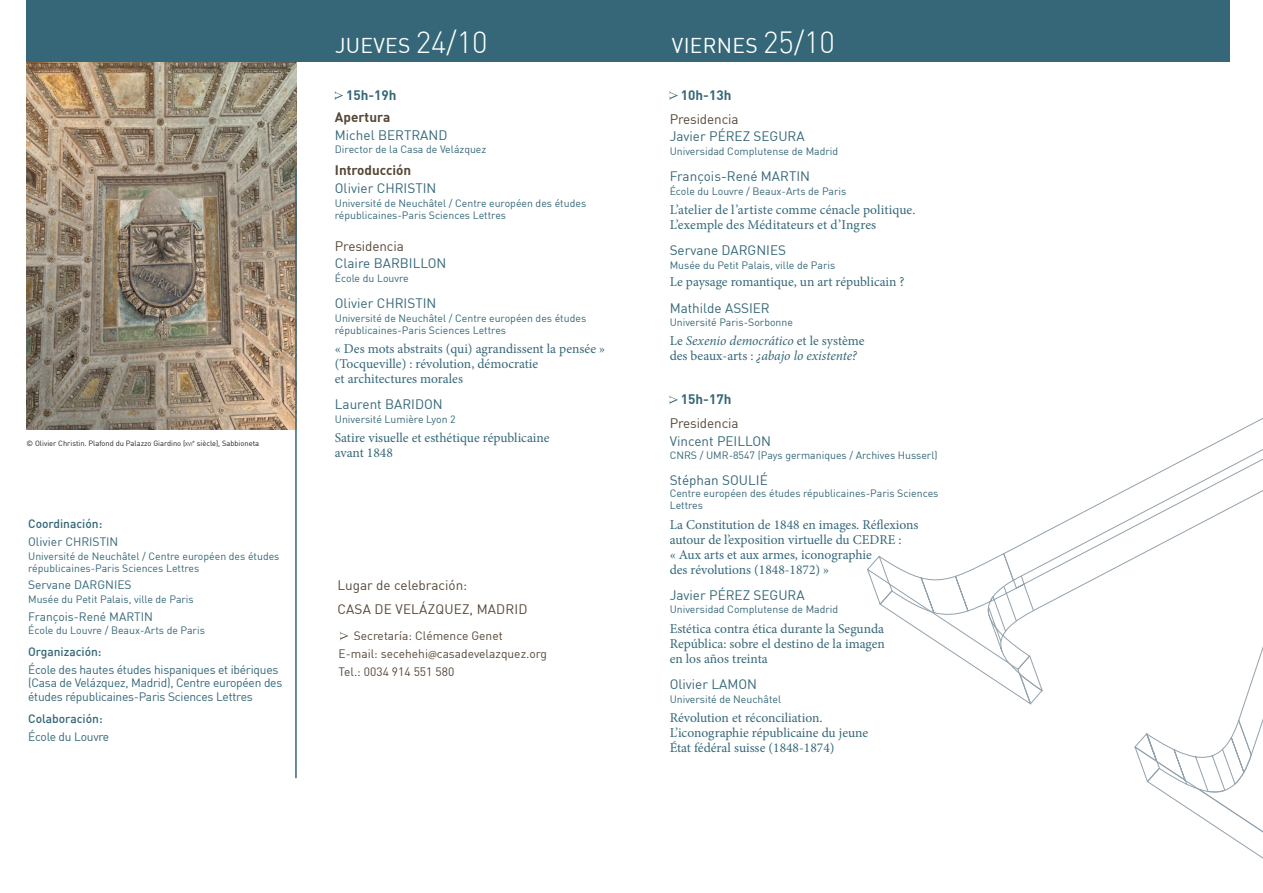
<style>
.page{position:relative;width:1263px;height:893px;background:#fff}
.page>*{position:absolute;margin:0;border:0;box-sizing:border-box;transform-origin:0 0}
.Día{font:21px "DIN";letter-spacing:.015em;color:#fff}
.t1{font:13.5px/15px "Minion Pro";color:#356778}
.Nombre{font:13.5px "DIN";color:#356778}
.t2{font:italic 13.5px/15px "Minion Pro";letter-spacing:-.005em;color:#356778}
.Fecha{font:13.5px "DIN";letter-spacing:.01em;color:#564737}
.Nombre-2{font:13.5px "DIN";letter-spacing:-.01em;color:#564737}
.Hora{font:700 13.5px "DIN";color:#356778}
.Nombre-3{font:700 13.5px "DIN";color:#564737}
.t3{font:12px/13.5px "DIN";letter-spacing:-.02em;color:#356778}
.t4{font:12px "DIN";color:#564737}
.t5{font:12px "DIN";color:#356778}
.t6{font:500 12px "DIN";color:#356778}
.Nombre-4{font:10.5px/12px "DIN";color:#356778}
.t7{font:7.5px "DIN";color:#231f20}
.s1{font-size:5.25px}
.s2{font-weight:300;font-size:30px}
.s3{font-style:normal}
.s4{font-family:"Myriad Pro"}
</style>
<div class="page">
<img style="left:27px;top:62px;width:270px;height:367px">
<div style="left:27px;top:0;width:1203px;height:62px;background:#356778"></div>
<svg style="left:335px;top:91px;width:8px;height:9px"></svg>
<svg style="left:670px;top:92px;width:8px;height:8px"></svg>
<svg style="left:670px;top:396px;width:8px;height:8px"></svg>
<hr style="left:295px;top:169px;width:2px;height:609px;background:#356778">
<svg style="left:340px;top:631px;width:8px;height:9px"></svg>
<svg style="left:868px;top:418px;width:395px;height:163px"></svg>
<svg style="left:867px;top:568px;width:176px;height:128px"></svg>
<svg style="left:1018px;top:672px;width:245px;height:187px"></svg>
<p class="t7" style="left:27px;top:439px;width:234px">© Olivier Christin. Plafond du Palazzo Giardino (<span class="s1">xvi</span><sup>e</sup> siècle), Sabbioneta</p>
<p class="t6" style="left:28px;top:516px;width:76px">Coordinación:</p>
<p class="t5" style="left:28px;top:534px;width:92px">Olivier CHRISTIN</p>
<p class="Nombre-4" style="left:28px;top:549px;width:253px">Université de Neuchâtel / Centre européen des études</p>
<p class="Nombre-4" style="left:28px;top:561px;width:173px">républicaines-Paris Sciences Lettres</p>
<p class="t5" style="left:28px;top:577px;width:105px">Servane DARGNIES</p>
<p class="Nombre-4" style="left:28px;top:593px;width:167px">Musée du Petit Palais, ville de Paris</p>
<p class="t5" style="left:28px;top:609px;width:126px">François-René MARTIN</p>
<p class="Nombre-4" style="left:28px;top:624px;width:178px">École du Louvre / Beaux-Arts de Paris</p>
<p class="t6" style="left:28px;top:644px;width:75px">Organización:</p>
<p class="t3" style="left:28px;top:662px;width:256px">École des hautes études hispaniques et ibériques (Casa de Velázquez, Madrid), Centre européen des études républicaines-Paris Sciences Lettres</p>
<p class="t6" style="left:28px;top:711px;width:76px">Colaboración:</p>
<p class="t3" style="left:28px;top:729px;width:83px">École du Louvre</p>
<p class="Día" style="left:335px;top:32px;width:154px">JUEVES <span class="s2">24/10</span></p>
<p class="Día" style="left:672px;top:32px;width:165px">VIERNES <span class="s2">25/10</span></p>
<p class="Hora" style="left:346px;top:86px;width:52px">15h-19h</p>
<p class="Nombre-3" style="left:335px;top:108px;width:57px">Apertura</p>
<p class="Nombre" style="left:335px;top:127px;width:114px">Michel BERTRAND</p>
<p class="Nombre-4" style="left:335px;top:143px;width:153px">Director de la Casa de Velázquez</p>
<p class="Nombre-3" style="left:335px;top:162px;width:78px">Introducción</p>
<p class="Nombre" style="left:335px;top:180px;width:103px">Olivier CHRISTIN</p>
<p class="Nombre-4" style="left:335px;top:197px;width:253px">Université de Neuchâtel / Centre européen des études républicaines-Paris Sciences Lettres</p>
<p class="Nombre-2" style="left:335px;top:237px;width:70px">Presidencia</p>
<p class="Nombre" style="left:335px;top:255px;width:113px">Claire BARBILLON</p>
<p class="Nombre-4" style="left:335px;top:272px;width:75px">École du Louvre</p>
<p class="Nombre" style="left:335px;top:295px;width:103px">Olivier CHRISTIN</p>
<p class="Nombre-4" style="left:335px;top:312px;width:253px">Université de Neuchâtel / Centre européen des études républicaines-Paris Sciences Lettres</p>
<p class="t1" style="left:335px;top:341px;width:272px">« Des mots abstraits (qui) agrandissent la pensée » (Tocqueville) : révolution, démocratie<br>et architectures morales</p>
<p class="Nombre" style="left:335px;top:396px;width:109px">Laurent BARIDON</p>
<p class="Nombre-4" style="left:335px;top:413px;width:122px">Université Lumière Lyon 2</p>
<p class="t1" style="left:335px;top:430px;width:216px">Satire visuelle et esthétique républicaine avant 1848</p>
<p class="Hora" style="left:681px;top:86px;width:52px">10h-13h</p>
<p class="Nombre-2" style="left:670px;top:110px;width:70px">Presidencia</p>
<p class="Nombre" style="left:670px;top:128px;width:137px">Javier PÉREZ SEGURA</p>
<p class="Nombre-4" style="left:670px;top:145px;width:170px">Universidad Complutense de Madrid</p>
<p class="Nombre" style="left:670px;top:168px;width:142px">François-René MARTIN</p>
<p class="Nombre-4" style="left:670px;top:185px;width:178px">École du Louvre / Beaux-Arts de Paris</p>
<p class="t1" style="left:670px;top:202px;width:247px">L’atelier de l’artiste comme cénacle politique.<br>L’exemple des Méditateurs et d’Ingres</p>
<p class="Nombre" style="left:670px;top:242px;width:118px">Servane DARGNIES</p>
<p class="Nombre-4" style="left:670px;top:259px;width:167px">Musée du Petit Palais, ville de Paris</p>
<p class="t1" style="left:670px;top:275px;width:237px">Le paysage romantique, un art républicain ?</p>
<p class="Nombre" style="left:670px;top:299px;width:102px">Mathilde ASSIER</p>
<p class="Nombre-4" style="left:670px;top:316px;width:125px">Université Paris-Sorbonne</p>
<p class="t2" style="left:670px;top:334px;width:196px"><span class="s3">Le</span> Sexenio democrático <span class="s3">et le système des beaux-arts :</span> ¿abajo lo existente?</p>
<p class="Hora" style="left:681px;top:391px;width:52px">15h-17h</p>
<p class="Nombre-2" style="left:670px;top:415px;width:70px">Presidencia</p>
<p class="Nombre" style="left:670px;top:432px;width:103px">Vincent PEILLON</p>
<p class="Nombre-4" style="left:670px;top:449px;width:269px">CNRS / UMR-8547 (Pays germaniques / Archives Husserl)</p>
<p class="Nombre" style="left:670px;top:472px;width:100px">Stéphan SOULIÉ</p>
<p class="Nombre-4" style="left:670px;top:487px;width:270px">Centre européen des études républicaines-Paris Sciences<br>Lettres</p>
<p class="t1" style="left:670px;top:517px;width:250px">La Constitution de 1848 en images. Réflexions autour de l’exposition virtuelle du CEDRE :<br>« Aux arts et aux armes, iconographie<br>des révolutions (1848-1872) »</p>
<p class="Nombre" style="left:670px;top:587px;width:137px">Javier PÉREZ SEGURA</p>
<p class="Nombre-4" style="left:670px;top:603px;width:170px">Universidad Complutense de Madrid</p>
<p class="t1" style="left:670px;top:621px;width:217px;text-align:justify">Estética contra ética durante la Segunda República: sobre el destino de la imagen en los años treinta</p>
<p class="Nombre" style="left:670px;top:676px;width:89px">Olivier LAMON</p>
<p class="Nombre-4" style="left:670px;top:692px;width:113px">Université de Neuchâtel</p>
<p class="t1" style="left:670px;top:710px;width:200px">Révolution et réconciliation.<br>L’iconographie républicaine du jeune<br>État fédéral suisse (1848-1874)</p>
<p class="Fecha" style="left:337px;top:576px;width:131px">Lugar de celebración:</p>
<p class="Fecha" style="left:337px;top:601px;width:192px">CASA DE VELÁZQUEZ, MADRID</p>
<p class="t4" style="left:354px;top:628px;width:150px">Secretaría: Clémence Genet</p>
<p class="t4" style="left:338px;top:646px;width:210px">E-mail: secehehi<span class="s4">@</span>casadevelazquez.org</p>
<p class="t4" style="left:338px;top:664px;width:117px">Tel.: 0034 914 551 580</p>
</div>
